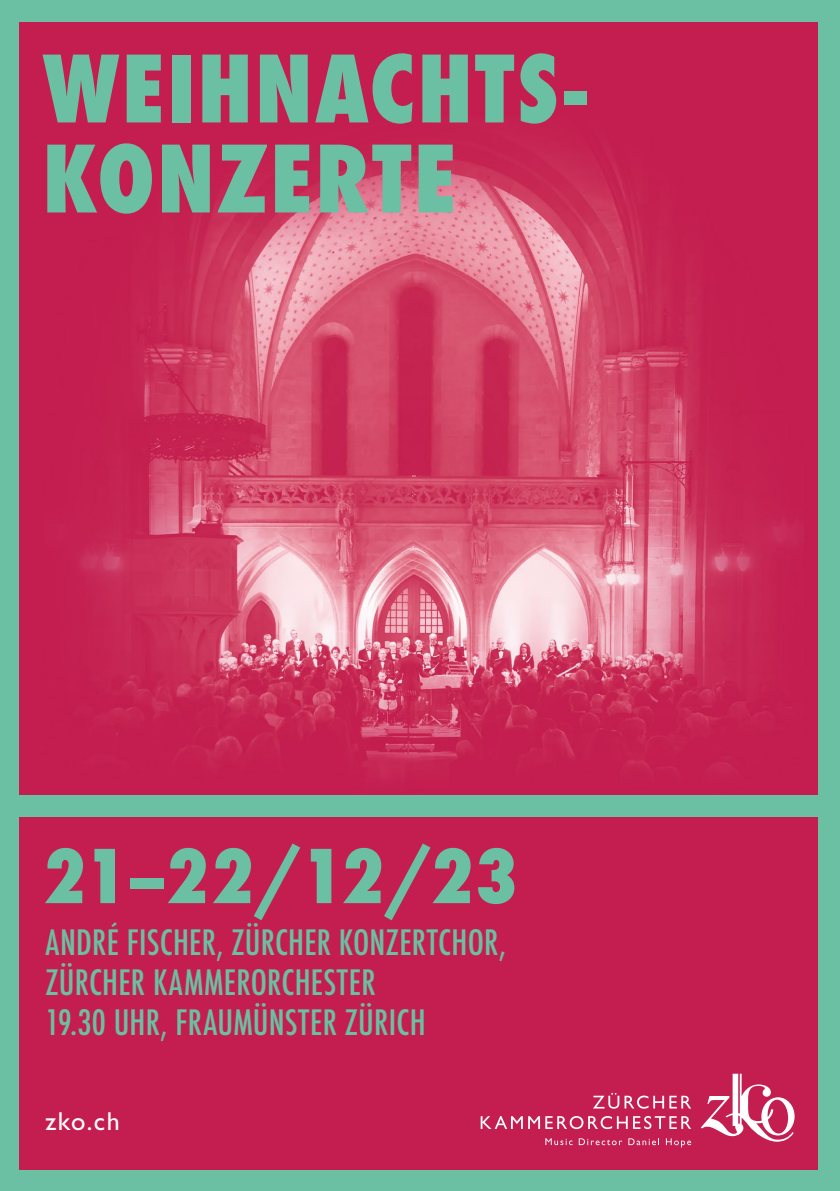
<style>
.page{position:relative;width:840px;height:1191px;background:#fff}
.page>*{position:absolute;margin:0;border:0;box-sizing:border-box;transform-origin:0 0}
.t1{font:800 condensed 90px/90px "Futura";letter-spacing:.03em;color:#6bbfa3}
.t2{font:800 condensed 72px "Futura";letter-spacing:-.005em;color:#6bbfa3}
.t3{font:500 condensed 34px/40px "Futura";letter-spacing:.005em;color:#6bbfa3}
.t4{font:500 26px "Gill Sans MT Pro";color:#fff}
</style>
<div class="page">
<div style="left:0;top:0;width:839px;height:1191px;background:#6bbfa3"></div>
<img style="left:20px;top:23px;width:796px;height:1146px">
<div style="left:10px;top:795px;width:817px;height:21px;background:#6bbfa3"></div>
<svg style="left:700px;top:1073px;width:94px;height:69px;background:#d45c80"></svg>
<svg style="left:545px;top:1138px;width:27px;height:7px"></svg>
<svg style="left:578px;top:1138px;width:44px;height:7px"></svg>
<svg style="left:628px;top:1138px;width:31px;height:7px"></svg>
<svg style="left:665px;top:1138px;width:25px;height:9px"></svg>
<svg style="left:592px;top:1093px;width:71px;height:15px"></svg>
<svg style="left:669px;top:1095px;width:21px;height:13px"></svg>
<svg style="left:480px;top:1116px;width:42px;height:13px"></svg>
<svg style="left:528px;top:1116px;width:11px;height:13px"></svg>
<svg style="left:545px;top:1116px;width:145px;height:13px;background:#d56285"></svg>
<h1 class="t1" style="left:43px;top:45px;width:545px">WEIHNACHTS-<br>KONZERTE</h1>
<h2 class="t2" style="left:43px;top:827px;width:477px">21–22/12/23</h2>
<p class="t3" style="left:45px;top:922px;width:462px">ANDRÉ FISCHER, ZÜRCHER KONZERTCHOR,<br>ZÜRCHER KAMMERORCHESTER<br>19.30 UHR, FRAUMÜNSTER ZÜRICH</p>
<p class="t4" style="left:45px;top:1106px;width:76px">zko.ch</p>
</div>
